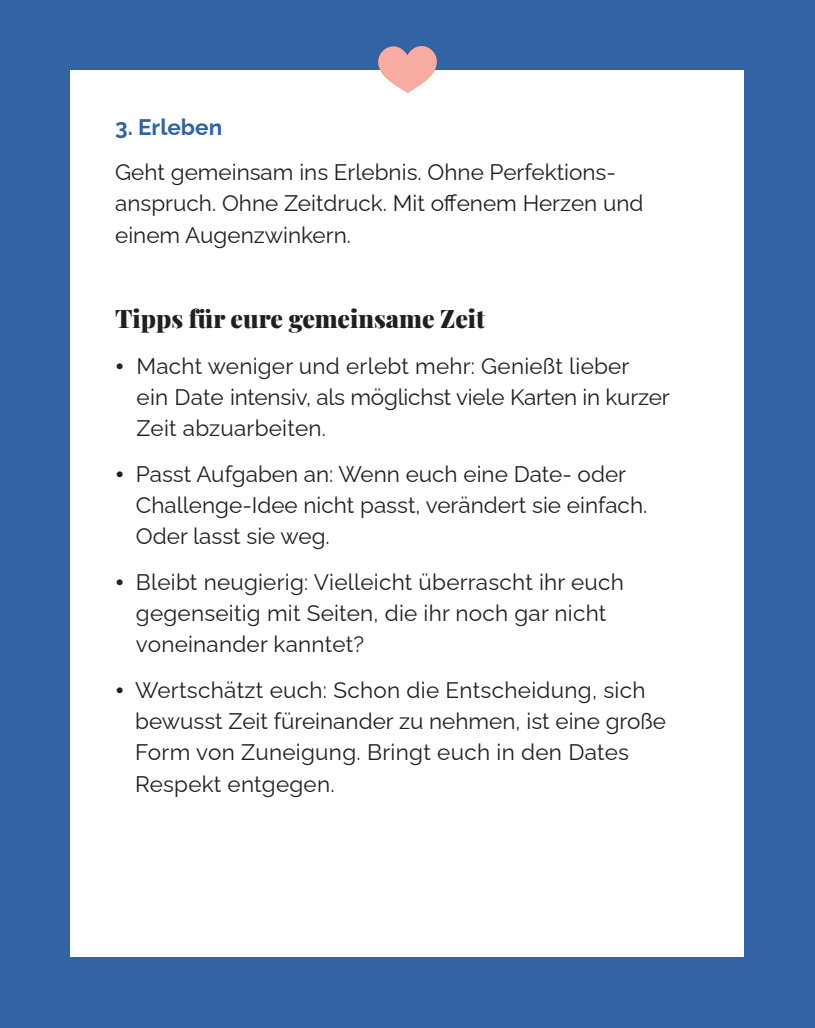
<style>
.page{position:relative;width:815px;height:1028px;background:#3163a5}
.page>*{position:absolute;margin:0;border:0;box-sizing:border-box;transform-origin:0 0}
.t1{font:900 25px "Playfair Display";color:#231f20}
.t2{font:22.5px/31.2px "Raleway";color:#231f20}
.t3{font:700 22.5px "Raleway";color:#3163a5}
.s1{font-family:"Axiforma"}
</style>
<div class="page">
<div style="left:71px;top:71px;width:673px;height:886px;background:#fff"></div>
<svg style="left:374px;top:46px;width:67px;height:47px"></svg>
<p class="t3" style="left:115px;top:109px;width:109px">3. Erleben</p>
<p class="t2" style="left:115px;top:154px;width:530px">Geht gemeinsam ins Erlebnis. Ohne Perfektions&shy;anspruch. Ohne Zeitdruck. Mit offenem Herzen und einem Augenzwinkern.</p>
<p class="t1" style="left:115px;top:299px;width:371px">Tipps für eure gemeinsame Zeit</p>
<p class="t2" style="left:137px;top:348px;width:534px;text-indent:-21px"><span class="s1">•</span> Macht weniger und erlebt mehr: Genießt lieber<br>ein Date intensiv, als möglichst viele Karten in kurzer<br>Zeit abzuarbeiten.</p>
<p class="t2" style="left:136px;top:456px;width:513px;text-indent:-21px"><span class="s1">•</span> Passt Aufgaben an: Wenn euch eine Date- oder<br>Challenge-Idee nicht passt, verändert sie einfach.<br>Oder lasst sie weg.</p>
<p class="t2" style="left:136px;top:564px;width:489px;text-indent:-21px"><span class="s1">•</span> Bleibt neugierig: Vielleicht überrascht ihr euch gegenseitig mit Seiten, die ihr noch gar nicht voneinander kanntet?</p>
<p class="t2" style="left:135px;top:671px;width:532px;text-indent:-20px"><span class="s1">•</span> Wertschätzt euch: Schon die Entscheidung, sich bewusst Zeit füreinander zu nehmen, ist eine große Form von Zuneigung. Bringt euch in den Dates Respekt entgegen.</p>
</div>
